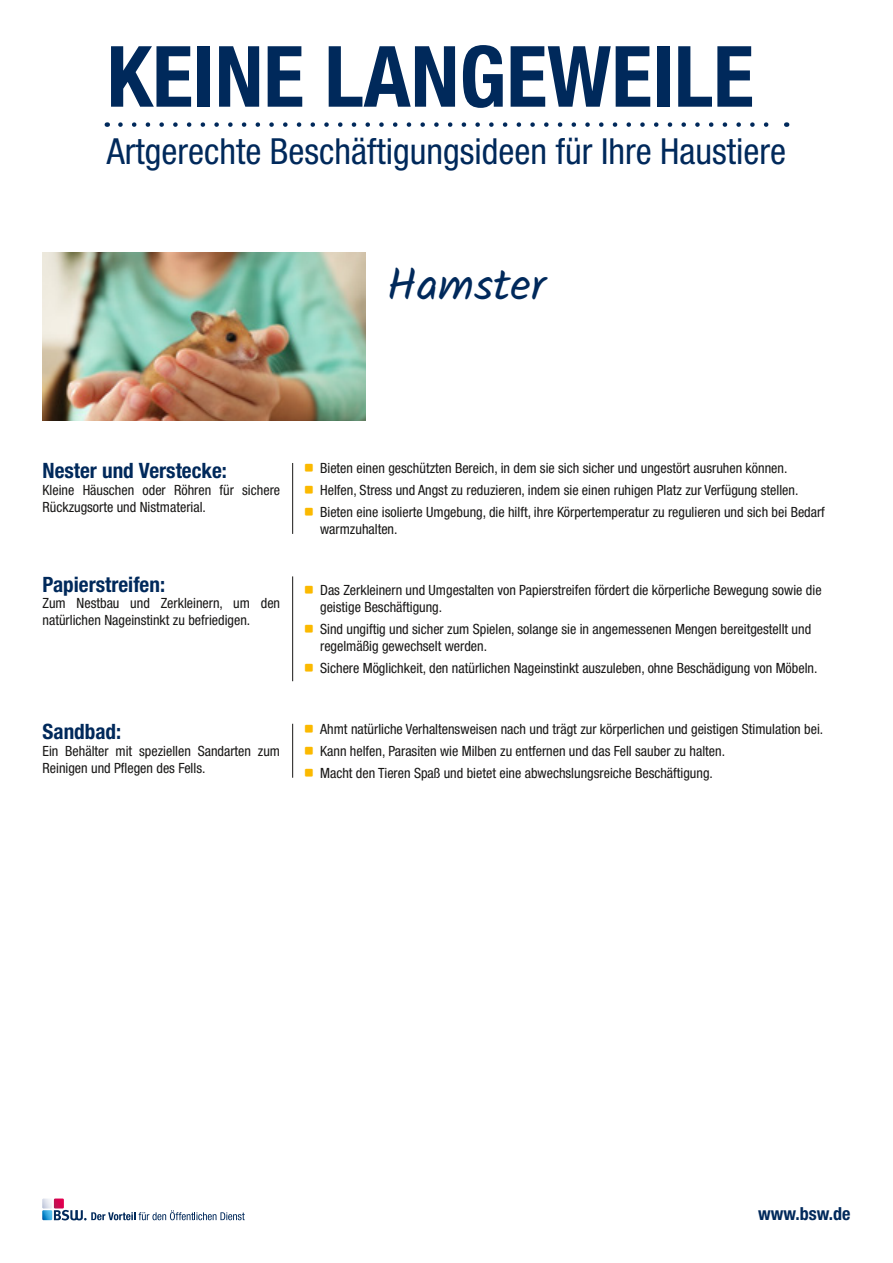
<style>
.page{position:relative;width:893px;height:1263px;background:#fff}
.page>*{position:absolute;margin:0;border:0;box-sizing:border-box;transform-origin:0 0}
.t1{font:700 condensed 84.6px "Helvetica Neue LT Pro";color:#00295b}
.t2{font:45px "Kalam";color:#00295b}
.t3{font:condensed 36px "Helvetica Neue LT Pro";color:#00295b}
.t4{font:700 condensed 21.15px "Helvetica Neue LT Pro";color:#00295b}
.t5{font:700 condensed 18px "Helvetica Neue LT Pro";color:#00295b}
.t6{font:condensed 14.1px/17px "Helvetica Neue LT Pro";color:#181716}
</style>
<div class="page">
<svg style="left:42px;top:1198px;width:203px;height:22px"></svg>
<svg style="left:120px;top:122px;width:649px;height:5px"></svg>
<img style="left:43px;top:252px;width:323px;height:168px">
<hr style="left:292px;top:463px;width:1px;height:71px;background:#181716">
<hr style="left:292px;top:576px;width:1px;height:105px;background:#181716">
<hr style="left:292px;top:724px;width:1px;height:54px;background:#181716">
<h1 class="t1" style="left:107px;top:26px;width:649px">KEINE LANGEWEILE</h1>
<h3 class="t3" style="left:107px;top:130px;width:681px">Artgerechte Beschäftigungsideen für Ihre Haustiere</h3>
<h2 class="t2" style="left:387px;top:254px;width:160px">Hamster</h2>
<h3 class="t4" style="left:43px;top:458px;width:186px">Nester und Verstecke:</h3>
<p class="t6" style="left:43px;top:481px;width:239px">Kleine Häuschen oder Röhren für sichere<br>Rückzugsorte und Nistmaterial.</p>
<h3 class="t4" style="left:43px;top:571px;width:124px">Papierstreifen:</h3>
<p class="t6" style="left:43px;top:595px;width:239px">Zum Nestbau und Zerkleinern, um den natürlichen Nageinstinkt zu befriedigen.</p>
<h3 class="t4" style="left:43px;top:719px;width:80px">Sandbad:</h3>
<p class="t6" style="left:43px;top:742px;width:239px">Ein Behälter mit speziellen Sandarten zum<br>Reinigen und Pflegen des Fells.</p>
<p class="t6" style="left:320px;top:457px;width:506px;line-height:21.9px">Bieten einen geschützten Bereich, in dem sie sich sicher und ungestört ausruhen können.<br>Helfen, Stress und Angst zu reduzieren, indem sie einen ruhigen Platz zur Verfügung stellen.<br>Bieten eine isolierte Umgebung, die hilft, ihre Körpertemperatur zu regulieren und sich bei Bedarf</p>
<p class="t6" style="left:320px;top:520px;width:79px">warmzuhalten.</p>
<p class="t6" style="left:320px;top:581px;width:503px">Das Zerkleinern und Umgestalten von Papierstreifen fördert die körperliche Bewegung sowie die geistige Beschäftigung.</p>
<p class="t6" style="left:320px;top:620px;width:493px">Sind ungiftig und sicher zum Spielen, solange sie in angemessenen Mengen bereitgestellt und regelmäßig gewechselt werden.</p>
<p class="t6" style="left:320px;top:659px;width:499px">Sichere Möglichkeit, den natürlichen Nageinstinkt auszuleben, ohne Beschädigung von Möbeln.</p>
<p class="t6" style="left:320px;top:718px;width:505px;line-height:21.9px">Ahmt natürliche Verhaltensweisen nach und trägt zur körperlichen und geistigen Stimulation bei.<br>Kann helfen, Parasiten wie Milben zu entfernen und das Fell sauber zu halten.<br>Macht den Tieren Spaß und bietet eine abwechslungsreiche Beschäftigung.</p>
<p class="t5" style="left:758px;top:1203px;width:94px">www.bsw.de</p>
</div>
